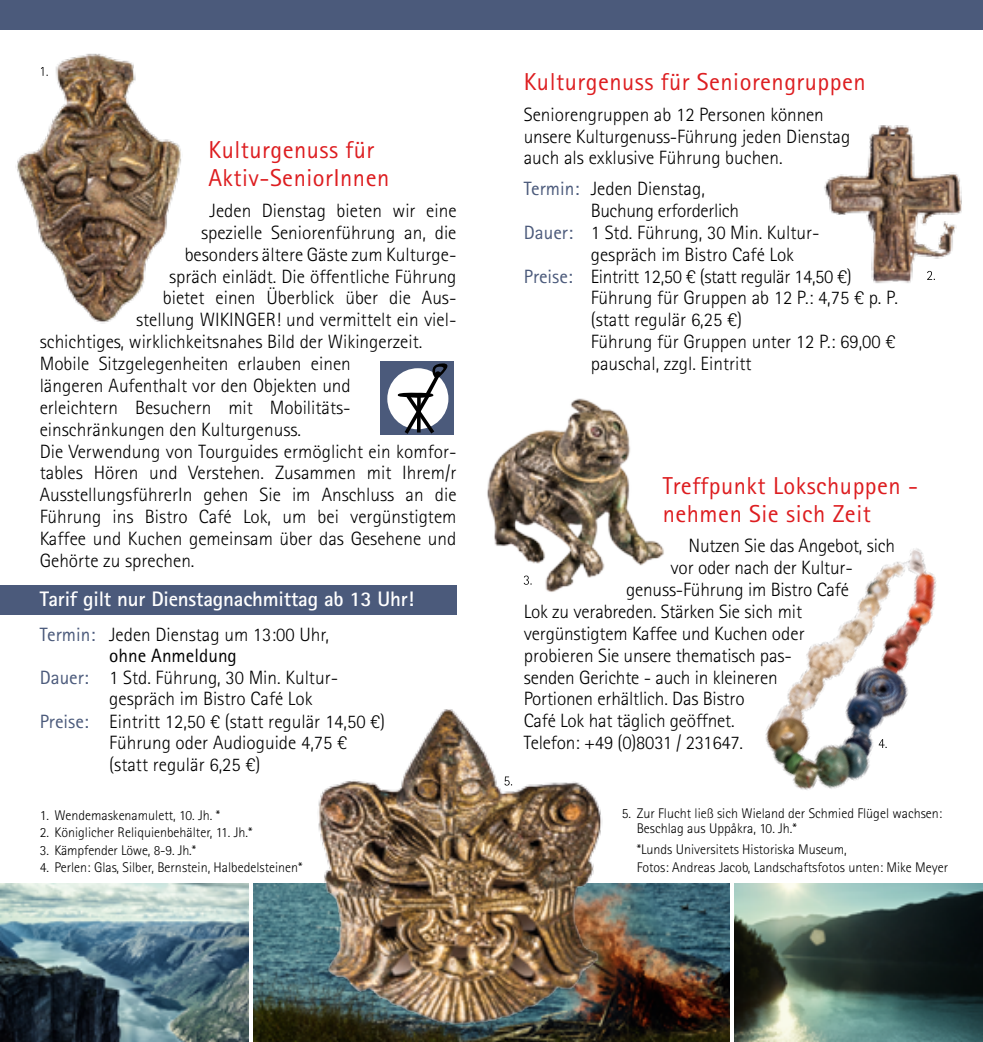
<style>
.page{position:relative;width:983px;height:1042px;background:#fff}
.page>*{position:absolute;margin:0;border:0;box-sizing:border-box;transform-origin:0 0}
.t1{font:24.5px/28px "Rotis Sans Serif Std";letter-spacing:.02em;color:#dd1d20}
.t2{font:700 21px "Rotis Sans Serif Std";letter-spacing:-.01em;color:#fff}
.t3{font:300 19.25px/21px "Rotis Sans Serif Std";color:#000}
.t4{font:300 19.25px "Rotis Sans Serif Std";letter-spacing:-.02em;color:#000}
.t5{font:300 14px/14.9px "Rotis Sans Serif Std";color:#000}
.s1{font-weight:400;color:#4b5a7b}
.s2{font-weight:400}
</style>
<div class="page">
<div style="left:0;top:585px;width:456px;height:29px;background:#4b5a7b"></div>
<div style="left:380px;top:361px;width:74px;height:73px;background:#4b5a7b"></div>
<div style="left:387px;top:368px;width:61px;height:61px;background:#fff;border-radius:50%"></div>
<svg style="left:397px;top:363px;width:51px;height:72px"></svg>
<img style="left:0;top:883px;width:248px;height:159px">
<img style="left:253px;top:883px;width:476px;height:159px">
<img style="left:734px;top:883px;width:248px;height:159px">
<img style="left:487px;top:398px;width:177px;height:194px">
<img style="left:824px;top:125px;width:138px;height:158px">
<div style="left:0;top:0;width:982px;height:30px;background:#4b5a7b"></div>
<img style="left:17px;top:53px;width:164px;height:271px">
<img style="left:765px;top:548px;width:171px;height:242px">
<svg style="left:41px;top:67px;width:7px;height:9px"></svg>
<svg style="left:926px;top:271px;width:8px;height:9px"></svg>
<svg style="left:878px;top:739px;width:8px;height:9px"></svg>
<svg style="left:523px;top:575px;width:8px;height:10px"></svg>
<img style="left:308px;top:709px;width:307px;height:333px">
<svg style="left:504px;top:776px;width:8px;height:9px"></svg>
<p class="t1" style="left:208px;top:136px;width:182px">Kulturgenuss für<br>Aktiv-SeniorInnen</p>
<p class="t3" style="left:209px;top:200px;width:248px">Jeden Dienstag bieten wir eine</p>
<p class="t3" style="left:201px;top:222px;width:257px">spezielle Seniorenführung an, die</p>
<p class="t3" style="left:185px;top:244px;width:273px">besonders ältere Gäste zum Kulturge-</p>
<p class="t3" style="left:169px;top:266px;width:289px">spräch einlädt. Die öffentliche Führung</p>
<p class="t3" style="left:163px;top:287px;width:295px">bietet einen Überblick über die Aus-</p>
<p class="t3" style="left:136px;top:309px;width:322px">stellung WIKINGER! und vermittelt ein viel-</p>
<p class="t3" style="left:40px;top:331px;width:384px">schichtiges, wirklichkeitsnahes Bild der Wikingerzeit.</p>
<p class="t3" style="left:40px;top:353px;width:312px">Mobile Sitzgelegenheiten erlauben einen</p>
<p class="t3" style="left:40px;top:375px;width:312px">längeren Aufenthalt vor den Objekten und</p>
<p class="t3" style="left:40px;top:397px;width:312px">erleichtern Besuchern mit Mobilitäts-</p>
<p class="t3" style="left:40px;top:419px;width:263px">einschränkungen den Kulturgenuss.</p>
<p class="t3" style="left:40px;top:440px;width:418px">Die Verwendung von Tourguides ermöglicht ein komfor-</p>
<p class="t3" style="left:40px;top:462px;width:418px">tables Hören und Verstehen. Zusammen mit Ihrem/r</p>
<p class="t3" style="left:40px;top:484px;width:418px">AusstellungsführerIn gehen Sie im Anschluss an die</p>
<p class="t3" style="left:40px;top:506px;width:418px">Führung ins Bistro Café Lok, um bei vergünstigtem</p>
<p class="t3" style="left:40px;top:528px;width:418px">Kaffee und Kuchen gemeinsam über das Gesehene und</p>
<p class="t3" style="left:40px;top:550px;width:156px">Gehörte zu sprechen.</p>
<p class="t2" style="left:40px;top:585px;width:375px">Tarif gilt nur Dienstagnachmittag ab 13 Uhr!</p>
<p class="t3" style="left:109px;top:623px;width:221px;text-indent:-69px"><span class="s1">Termin:</span> Jeden Dienstag um 13:00 Uhr, <span class="s2">ohne Anmeldung</span></p>
<p class="t3" style="left:109px;top:667px;width:230px;text-indent:-69px"><span class="s1">Dauer:</span> 1 Std. Führung, 30 Min. Kultur&shy;gespräch im Bistro Café Lok</p>
<p class="t3" style="left:109px;top:711px;width:277px;text-indent:-69px"><span class="s1">Preise:</span> Eintritt 12,50 € (statt regulär 14,50 €)<br>Führung oder Audioguide 4,75 € (statt regulär 6,25 €)</p>
<p class="t5" style="left:40px;top:807px;width:182px">1. Wendemaskenamulett, 10. Jh. *</p>
<p class="t5" style="left:40px;top:825px;width:214px">2. Königlicher Reliquienbehälter, 11. Jh.*</p>
<p class="t5" style="left:40px;top:842px;width:158px">3. Kämpfender Löwe, 8-9. Jh.*</p>
<p class="t5" style="left:40px;top:860px;width:264px">4. Perlen: Glas, Silber, Bernstein, Halbedelsteinen*</p>
<p class="t1" style="left:523px;top:68px;width:343px">Kulturgenuss für Seniorengruppen</p>
<p class="t3" style="left:523px;top:103px;width:328px;line-height:21.9px">Seniorengruppen ab 12 Personen können unsere Kulturgenuss-Führung jeden Dienstag auch als exklusive Führung buchen.</p>
<p class="t3" style="left:523px;top:178px;width:183px"><span class="s1">Termin:</span> Jeden Dienstag,</p>
<p class="t4" style="left:590px;top:199px;width:150px">Buchung erforderlich</p>
<p class="t3" style="left:523px;top:222px;width:297px"><span class="s1">Dauer:</span> 1 Std. Führung, 30 Min. Kultur-</p>
<p class="t3" style="left:590px;top:244px;width:205px">gespräch im Bistro Café Lok</p>
<p class="t4" style="left:523px;top:265px;width:329px"><span class="s1">Preise:</span> Eintritt 12,50 € (statt regulär 14,50 €)</p>
<p class="t3" style="left:590px;top:287px;width:308px">Führung für Gruppen ab 12 P.: 4,75 € p. P.</p>
<p class="t3" style="left:590px;top:309px;width:153px">(statt regulär 6,25 €)</p>
<p class="t3" style="left:590px;top:331px;width:306px">Führung für Gruppen unter 12 P.: 69,00 €</p>
<p class="t3" style="left:590px;top:353px;width:162px">pauschal, zzgl. Eintritt</p>
<p class="t1" style="left:662px;top:471px;width:257px">Treffpunkt Lokschuppen - nehmen Sie sich Zeit</p>
<p class="t3" style="left:688px;top:535px;width:208px">Nutzen Sie das Angebot, sich</p>
<p class="t3" style="left:670px;top:557px;width:184px">vor oder nach der Kultur-</p>
<p class="t3" style="left:626px;top:579px;width:224px">genuss-Führung im Bistro Café</p>
<p class="t3" style="left:523px;top:601px;width:280px">Lok zu verabreden. Stärken Sie sich mit</p>
<p class="t3" style="left:523px;top:623px;width:282px">vergünstigtem Kaffee und Kuchen oder</p>
<p class="t3" style="left:523px;top:645px;width:269px">probieren Sie unsere thematisch pas-</p>
<p class="t3" style="left:523px;top:666px;width:255px">senden Gerichte - auch in kleineren</p>
<p class="t3" style="left:523px;top:688px;width:222px">Portionen erhältlich. Das Bistro</p>
<p class="t3" style="left:523px;top:710px;width:212px">Café Lok hat täglich geöffnet.</p>
<p class="t3" style="left:523px;top:732px;width:221px">Telefon: +49 (0)8031 / 231647.</p>
<p class="t5" style="left:636px;top:806px;width:307px;text-indent:-15px">5. Zur Flucht ließ sich Wieland der Schmied Flügel wachsen:<br>Beschlag aus Uppåkra, 10. Jh.*</p>
<p class="t5" style="left:636px;top:841px;width:313px;line-height:17.5px">*Lunds Universitets Historiska Museum,<br>Fotos: Andreas Jacob, Landschaftsfotos unten: Mike Meyer</p>
</div>
